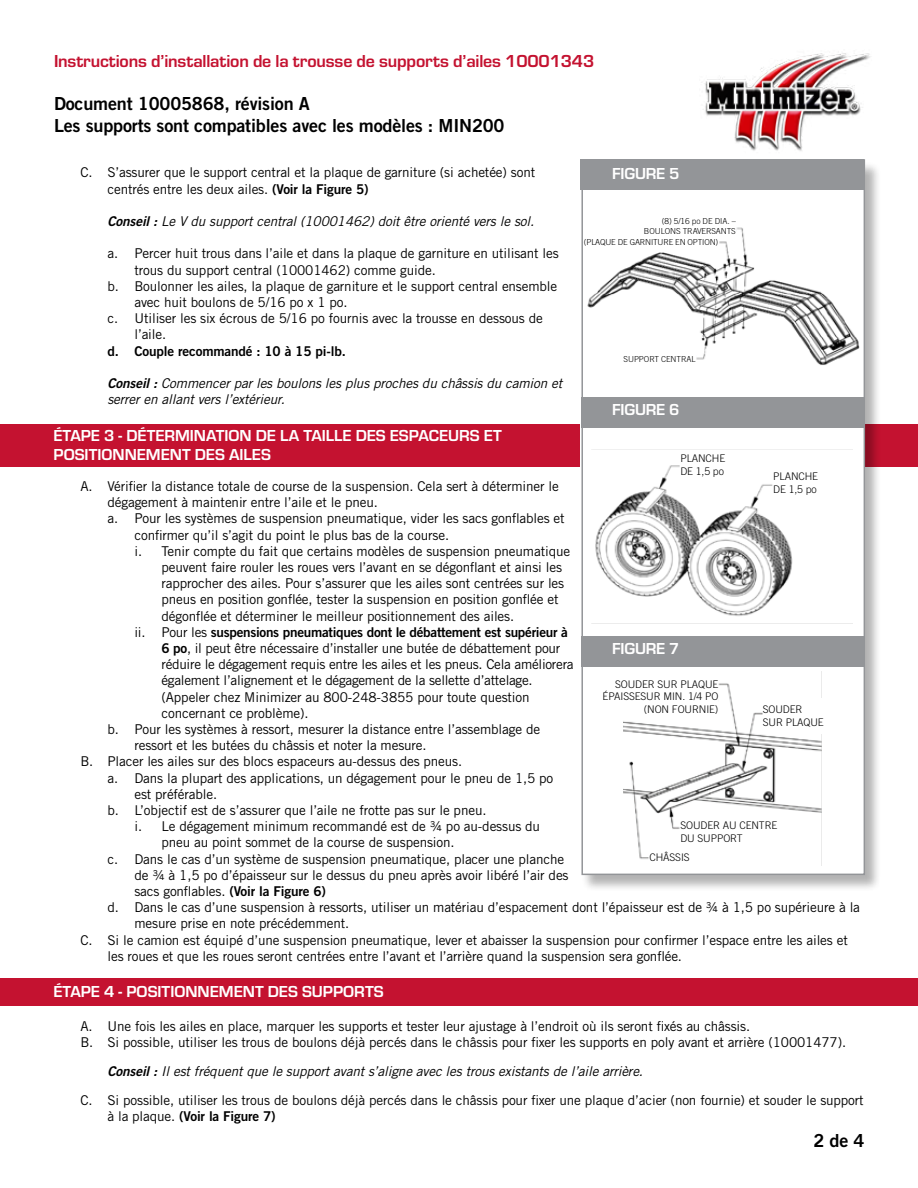
<style>
.page{position:relative;width:918px;height:1188px;background:#fff}
.page>*{position:absolute;margin:0;border:0;box-sizing:border-box;transform-origin:0 0}
.t1{font:18px/21.6px "Trade Gothic LT Std Bd 2";letter-spacing:-.01em;color:#000}
.t2{font:700 18px "Eurostile";letter-spacing:-.01em;color:#c41230}
.t3{font:700 16.5px/19.8px "Eurostile";color:#fff}
.t4{font:13.5px/16.2px "Trade Gothic LT Std";letter-spacing:-.01em;color:#000}
.t5{font:italic 13.5px/16.2px "Trade Gothic LT Std";letter-spacing:-.01em;color:#000}
.t6{font:13.5px "Trade Gothic LT Std Bd 2";letter-spacing:-.02em;color:#000}
.t7{font:300 10.5px/12.6px "Trade Gothic LT Std";letter-spacing:-.01em;color:#000}
.t8{font:300 8.25px/9.9px "Trade Gothic LT Std";letter-spacing:-.01em;color:#000;text-align:right}
.s1{font-family:"Trade Gothic LT Std Bd 2"}
.s2{font-family:"Trade Gothic LT Std Bd 2 Obl";font-style:normal}
.s3{font-family:"Trade Gothic LT Std"}
.s4{font-family:"Trade Gothic LT Std Bd 2 Obl"}
.s5{font-style:italic}
</style>
<div class="page">
<div style="left:0;top:978px;width:918px;height:28px;background:#c41230"></div>
<div style="left:0;top:424px;width:918px;height:42px;background:#c41230"></div>
<img style="left:703px;top:53px;width:168px;height:98px">
<div style="left:582px;top:161px;width:300px;height:731px;background:#000;opacity:.3"></div>
<div style="left:580px;top:160px;width:284px;height:714px;background:#fff"></div>
<img style="left:624px;top:672px;width:198px;height:193px">
<img style="left:587px;top:227px;width:273px;height:138px">
<div style="left:580px;top:160px;width:284px;height:30px;background:#939598"></div>
<div style="left:581px;top:398px;width:283px;height:30px;background:#939598"></div>
<img style="left:592px;top:449px;width:260px;height:175px">
<div style="left:581px;top:636px;width:283px;height:30px;background:#939598"></div>
<div style="left:581px;top:159px;width:284px;height:716px;border:2px solid #939598"></div>
<div style="left:597px;top:348px;width:99px;height:22px;background:#fff"></div>
<div style="left:625px;top:214px;width:111px;height:23px;background:#fff"></div>
<div style="left:583px;top:234px;width:135px;height:17px;background:#fff"></div>
<div style="left:773px;top:473px;width:82px;height:20px;background:#fff"></div>
<div style="left:680px;top:454px;width:82px;height:21px;background:#fff"></div>
<div style="left:763px;top:698px;width:64px;height:36px;background:#fff"></div>
<div style="left:680px;top:817px;width:117px;height:29px;background:#fff"></div>
<div style="left:649px;top:845px;width:102px;height:25px;background:#fff"></div>
<div style="left:590px;top:675px;width:128px;height:43px;background:#fff"></div>
<h1 class="t2" style="left:54px;top:48px;width:542px">Instructions d’installation de la trousse de supports d’ailes 10001343</h1>
<h1 class="t1" style="left:54px;top:93px;width:452px">Document 10005868, révision A<br>Les supports sont compatibles avec les modèles : MIN200</h1>
<p class="t4" style="left:107px;top:164px;width:429px;text-indent:-27px">C. S’assurer que le support central et la plaque de garniture (si achetée) sont centrés entre les deux ailes. <span class="s1">(Voir la Figure 5)</span></p>
<p class="t5" style="left:107px;top:213px;width:428px"><span class="s2">Conseil :</span> Le V du support central (10001462) doit être orienté vers le sol.</p>
<p class="t4" style="left:107px;top:245px;width:453px">a. Percer huit trous dans l’aile et dans la plaque de garniture en utilisant les</p>
<p class="t4" style="left:134px;top:262px;width:303px">trous du support central (10001462) comme guide.</p>
<p class="t4" style="left:107px;top:278px;width:451px">b. Boulonner les ailes, la plaque de garniture et le support central ensemble</p>
<p class="t4" style="left:134px;top:294px;width:215px">avec huit boulons de 5/16 po x 1 po.</p>
<p class="t4" style="left:107px;top:310px;width:437px">c. Utiliser les six écrous de 5/16 po fournis avec la trousse en dessous de</p>
<p class="t4" style="left:134px;top:326px;width:33px">l’aile.</p>
<p class="t6" style="left:107px;top:342px;width:240px">d. Couple recommandé : 10 à 15 pi-lb.</p>
<p class="t5" style="left:107px;top:375px;width:456px"><span class="s2">Conseil :</span> Commencer par les boulons les plus proches du châssis du camion et serrer en allant vers l’extérieur.</p>
<p class="t3" style="left:612px;top:162px;width:69px">FIGURE 5</p>
<p class="t8" style="left:644px;top:216px;width:93px">(8) 5/16 po DE DIA. –<br>BOULONS TRAVERSANTS</p>
<p class="t8" style="left:584px;top:237px;width:136px">(PLAQUE DE GARNITURE EN OPTION)</p>
<p class="t8" style="left:624px;top:354px;width:73px">SUPPORT CENTRAL</p>
<p class="t3" style="left:612px;top:399px;width:69px">FIGURE 6</p>
<p class="t3" style="left:53px;top:424px;width:450px">ÉTAPE 3 - DÉTERMINATION DE LA TAILLE DES ESPACEURS ET<br>POSITIONNEMENT DES AILES</p>
<p class="t4" style="left:80px;top:478px;width:480px">A. Vérifier la distance totale de course de la suspension. Cela sert à déterminer le</p>
<p class="t4" style="left:107px;top:494px;width:272px">dégagement à maintenir entre l’aile et le pneu.</p>
<p class="t4" style="left:107px;top:510px;width:459px">a. Pour les systèmes de suspension pneumatique, vider les sacs gonflables et</p>
<p class="t4" style="left:134px;top:527px;width:316px">confirmer qu’il s’agit du point le plus bas de la course.</p>
<p class="t4" style="left:134px;top:543px;width:437px">i. Tenir compte du fait que certains modèles de suspension pneumatique</p>
<p class="t4" style="left:161px;top:559px;width:402px">peuvent faire rouler les roues vers l’avant en se dégonflant et ainsi les</p>
<p class="t4" style="left:161px;top:575px;width:404px">rapprocher des ailes. Pour s’assurer que les ailes sont centrées sur les</p>
<p class="t4" style="left:161px;top:591px;width:399px">pneus en position gonflée, tester la suspension en position gonflée et</p>
<p class="t4" style="left:161px;top:608px;width:354px">dégonflée et déterminer le meilleur positionnement des ailes.</p>
<p class="t6" style="left:134px;top:624px;width:435px"><span class="s3">ii. Pour les</span> suspensions pneumatiques dont le débattement est supérieur à</p>
<p class="t4" style="left:161px;top:640px;width:400px"><span class="s1">6 po</span>, il peut être nécessaire d’installer une butée de débattement pour</p>
<p class="t4" style="left:161px;top:656px;width:414px">réduire le dégagement requis entre les ailes et les pneus. Cela améliorera</p>
<p class="t4" style="left:161px;top:672px;width:373px">également l’alignement et le dégagement de la sellette d’attelage.</p>
<p class="t4" style="left:161px;top:689px;width:370px">(Appeler chez Minimizer au 800-248-3855 pour toute question</p>
<p class="t4" style="left:161px;top:705px;width:149px">concernant ce problème).</p>
<p class="t4" style="left:107px;top:721px;width:434px">b. Pour les systèmes à ressort, mesurer la distance entre l’assemblage de</p>
<p class="t4" style="left:134px;top:737px;width:294px">ressort et les butées du châssis et noter la mesure.</p>
<p class="t4" style="left:80px;top:753px;width:383px">B. Placer les ailes sur des blocs espaceurs au-dessus des pneus.</p>
<p class="t4" style="left:107px;top:770px;width:447px">a. Dans la plupart des applications, un dégagement pour le pneu de 1,5 po</p>
<p class="t4" style="left:134px;top:786px;width:84px">est préférable.</p>
<p class="t4" style="left:107px;top:802px;width:381px">b. L’objectif est de s’assurer que l’aile ne frotte pas sur le pneu.</p>
<p class="t4" style="left:134px;top:818px;width:407px">i. Le dégagement minimum recommandé est de ¾ po au-dessus du</p>
<p class="t4" style="left:161px;top:834px;width:295px">pneu au point sommet de la course de suspension.</p>
<p class="t4" style="left:107px;top:851px;width:458px">c. Dans le cas d’un système de suspension pneumatique, placer une planche</p>
<p class="t4" style="left:134px;top:867px;width:436px">de ¾ à 1,5 po d’épaisseur sur le dessus du pneu après avoir libéré l’air des</p>
<p class="t4" style="left:134px;top:883px;width:193px">sacs gonflables. <span class="s1">(Voir la Figure 6)</span></p>
<p class="t4" style="left:107px;top:899px;width:754px">d. Dans le cas d’une suspension à ressorts, utiliser un matériau d’espacement dont l’épaisseur est de ¾ à 1,5 po supérieure à la</p>
<p class="t4" style="left:134px;top:915px;width:216px">mesure prise en note précédemment.</p>
<p class="t4" style="left:80px;top:932px;width:769px">C. Si le camion est équipé d’une suspension pneumatique, lever et abaisser la suspension pour confirmer l’espace entre les ailes et</p>
<p class="t4" style="left:107px;top:948px;width:576px">les roues et que les roues seront centrées entre l’avant et l’arrière quand la suspension sera gonflée.</p>
<p class="t3" style="left:53px;top:980px;width:332px">ÉTAPE 4 - POSITIONNEMENT DES SUPPORTS</p>
<p class="t4" style="left:80px;top:1018px;width:767px">A. Une fois les ailes en place, marquer les supports et tester leur ajustage à l’endroit où ils seront fixés au châssis.<br>B. Si possible, utiliser les trous de boulons déjà percés dans le châssis pour fixer les supports en poly avant et arrière (10001477).</p>
<p class="t4" style="left:80px;top:1057px;width:785px;line-height:28.8px;text-indent:27px"><span class="s4">Conseil :</span> <span class="s5">Il est fréquent que le support avant s’aligne avec les trous existants de l’aile arrière.<br></span>C. Si possible, utiliser les trous de boulons déjà percés dans le châssis pour fixer une plaque d’acier (non fournie) et souder le support</p>
<p class="t6" style="left:107px;top:1108px;width:170px"><span class="s3">à la plaque.</span> (Voir la Figure 7)</p>
<p class="t7" style="left:680px;top:452px;width:46px">PLANCHE<br>DE 1,5 po</p>
<p class="t7" style="left:773px;top:470px;width:46px">PLANCHE<br>DE 1,5 po</p>
<p class="t3" style="left:612px;top:637px;width:69px">FIGURE 7</p>
<p class="t7" style="left:603px;top:678px;width:117px;text-align:right">SOUDER SUR PLAQUE<br>ÉPAISSESUR MIN. 1/4 PO (NON FOURNIE)</p>
<p class="t7" style="left:763px;top:703px;width:62px">SOUDER<br>SUR PLAQUE</p>
<p class="t7" style="left:680px;top:819px;width:99px">SOUDER AU CENTRE<br>DU SUPPORT</p>
<p class="t7" style="left:649px;top:851px;width:42px">CHÂSSIS</p>
<h1 class="t1" style="left:813px;top:1129px;width:53px">2 de 4</h1>
</div>
